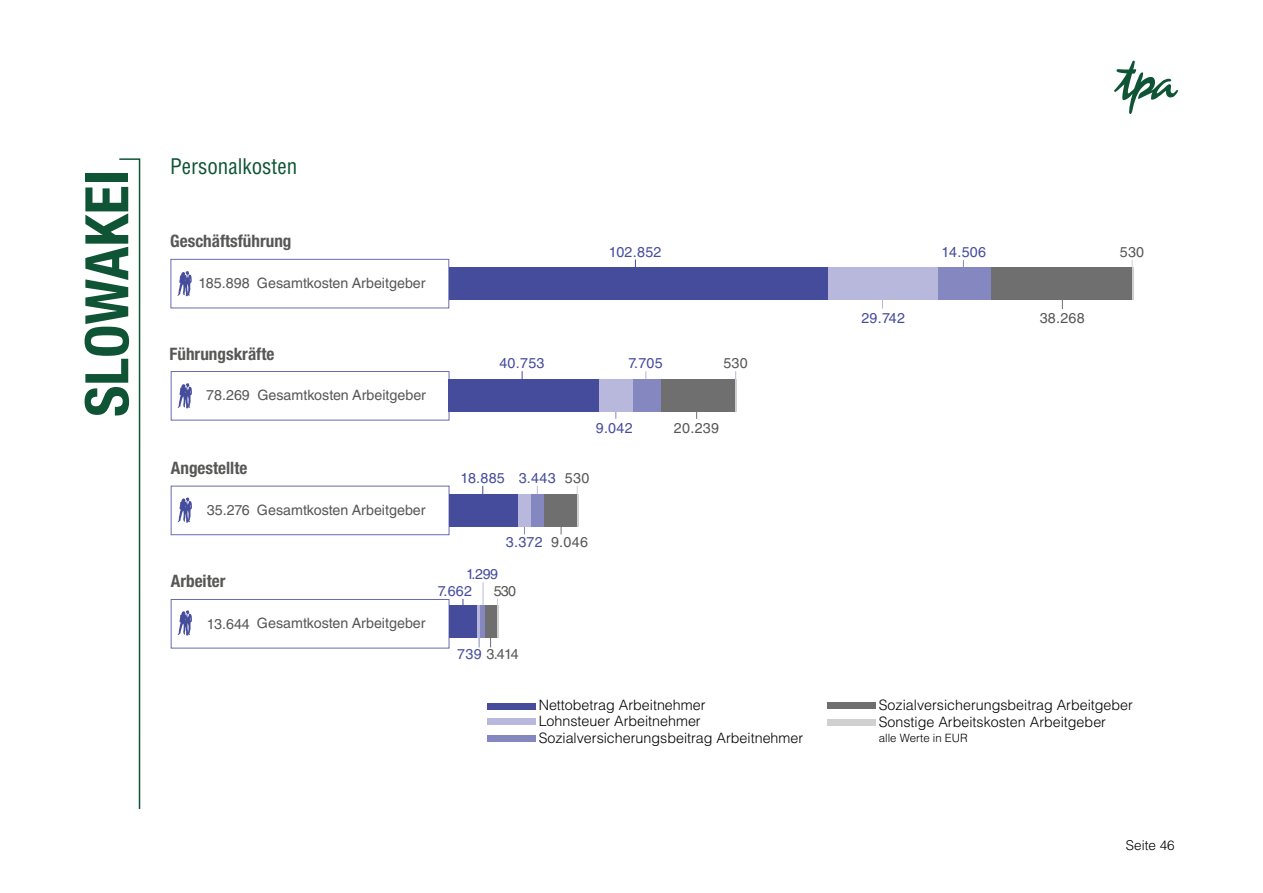
<style>
.page{position:relative;width:1263px;height:893px;background:#fff}
.page>*{position:absolute;margin:0;border:0;box-sizing:border-box;transform-origin:0 0}
.t1{font:700 condensed 60px "Helvetica Neue LT Std";color:#0e5435}
.t2{font:condensed 21px "Helvetica LT Std";color:#0e5435}
.t3{font:700 condensed 17.1px "Helvetica Neue LT Pro";color:#575756}
.t4{font:14.25px "Helvetica LT Std";color:#575756}
.t5{font:300 14.25px/16.8px "Helvetica LT Std";color:#000}
.t6{font:14.25px "Helvetica LT Std";letter-spacing:.02em;color:#454c9b}
.t7{font:300 13.5px "Helvetica LT Std";color:#000}
.t8{font:300 11.4px "Helvetica LT Std";color:#000}
.s1{color:#454c9b}
</style>
<div class="page">
<svg style="left:1114px;top:61px;width:64px;height:53px"></svg>
<div style="left:171px;top:259px;width:278px;height:49px;border:1px solid #686baf"></div>
<svg style="left:177px;top:271px;width:15px;height:25px"></svg>
<div style="left:487px;top:702px;width:48px;height:7px;background:#454c9b"></div>
<div style="left:827px;top:702px;width:48px;height:7px;background:#706f6f"></div>
<div style="left:827px;top:719px;width:48px;height:7px;background:#d0d0d0"></div>
<div style="left:487px;top:735px;width:48px;height:7px;background:#8587c1"></div>
<div style="left:487px;top:718px;width:48px;height:7px;background:#b8b8dd"></div>
<div style="left:171px;top:371px;width:278px;height:49px;border:1px solid #686baf"></div>
<svg style="left:177px;top:383px;width:15px;height:25px"></svg>
<div style="left:171px;top:486px;width:278px;height:49px;border:1px solid #686baf"></div>
<svg style="left:177px;top:498px;width:15px;height:25px"></svg>
<div style="left:171px;top:599px;width:278px;height:49px;border:1px solid #686baf"></div>
<svg style="left:177px;top:610px;width:15px;height:25px"></svg>
<hr style="left:483px;top:582px;width:1px;height:41px;background:#b8b8dd">
<hr style="left:1132px;top:267px;width:1px;height:33px;background:#d0d0d0">
<div style="left:449px;top:267px;width:379px;height:33px;background:#454c9b"></div>
<div style="left:991px;top:267px;width:141px;height:33px;background:#706f6f"></div>
<div style="left:937px;top:267px;width:54px;height:33px;background:#8587c1"></div>
<div style="left:828px;top:267px;width:109px;height:33px;background:#b8b8dd"></div>
<div style="left:449px;top:379px;width:150px;height:32px;background:#454c9b"></div>
<div style="left:661px;top:379px;width:74px;height:32px;background:#706f6f"></div>
<div style="left:632px;top:379px;width:28px;height:32px;background:#8587c1"></div>
<hr style="left:735px;top:379px;width:2px;height:32px;background:#d0d0d0">
<div style="left:599px;top:379px;width:33px;height:32px;background:#b8b8dd"></div>
<div style="left:449px;top:494px;width:70px;height:32px;background:#454c9b"></div>
<div style="left:544px;top:494px;width:33px;height:32px;background:#706f6f"></div>
<div style="left:531px;top:494px;width:13px;height:32px;background:#8587c1"></div>
<hr style="left:577px;top:494px;width:2px;height:32px;background:#d0d0d0">
<div style="left:519px;top:494px;width:12px;height:32px;background:#b8b8dd"></div>
<div style="left:449px;top:606px;width:28px;height:32px;background:#454c9b"></div>
<div style="left:485px;top:606px;width:12px;height:32px;background:#706f6f"></div>
<div style="left:480px;top:606px;width:5px;height:32px;background:#8587c1"></div>
<hr style="left:497px;top:606px;width:2px;height:32px;background:#d0d0d0">
<hr style="left:477px;top:606px;width:3px;height:32px;background:#b8b8dd">
<svg style="left:119px;top:158px;width:22px;height:651px"></svg>
<h1 class="t1" style="left:71px;top:417px;width:248px;rotate:-90deg">SLOWAKEI</h1>
<h2 class="t2" style="left:170px;top:154px;width:129px">Personalkosten</h2>
<p class="t3" style="left:170px;top:231px;width:123px">Geschäftsführung</p>
<p class="t4" style="left:199px;top:275px;width:229px">185.898 Gesamtkosten Arbeitgeber</p>
<p class="t3" style="left:170px;top:344px;width:106px">Führungskräfte</p>
<p class="t4" style="left:206px;top:387px;width:45px">78.269</p>
<p class="t4" style="left:257px;top:387px;width:170px">Gesamtkosten Arbeitgeber</p>
<p class="t3" style="left:171px;top:458px;width:78px">Angestellte</p>
<p class="t4" style="left:207px;top:501px;width:45px">35.276</p>
<p class="t4" style="left:257px;top:501px;width:170px">Gesamtkosten Arbeitgeber</p>
<p class="t3" style="left:171px;top:571px;width:56px">Arbeiter</p>
<p class="t4" style="left:207px;top:615px;width:45px">13.644</p>
<p class="t4" style="left:257px;top:615px;width:170px">Gesamtkosten Arbeitgeber</p>
<p class="t6" style="left:609px;top:243px;width:54px">102.852</p>
<p class="t6" style="left:941px;top:243px;width:46px">14.506</p>
<p class="t6" style="left:499px;top:355px;width:47px">40.753</p>
<p class="t6" style="left:629px;top:355px;width:36px">7.705</p>
<p class="t4" style="left:723px;top:355px;width:26px">530</p>
<p class="t6" style="left:596px;top:419px;width:38px">9.042</p>
<p class="t6" style="left:460px;top:470px;width:97px">18.885 3.443</p>
<p class="t4" style="left:565px;top:470px;width:26px">530</p>
<p class="t6" style="left:466px;top:566px;width:34px">1.299</p>
<p class="t6" style="left:506px;top:534px;width:38px">3.372</p>
<p class="t6" style="left:438px;top:583px;width:36px">7.662</p>
<p class="t4" style="left:494px;top:583px;width:24px">530</p>
<p class="t4" style="left:551px;top:534px;width:38px">9.046</p>
<p class="t4" style="left:457px;top:646px;width:63px"><span class="s1">739</span> 3.414</p>
<p class="t4" style="left:674px;top:419px;width:47px">20.239</p>
<p class="t6" style="left:861px;top:310px;width:45px">29.742</p>
<p class="t4" style="left:1040px;top:310px;width:47px">38.268</p>
<p class="t4" style="left:1120px;top:243px;width:26px">530</p>
<p class="t5" style="left:539px;top:696px;width:168px">Nettobetrag Arbeitnehmer</p>
<p class="t5" style="left:539px;top:729px;width:266px">Sozialversicherungsbeitrag Arbeitnehmer</p>
<p class="t5" style="left:539px;top:712px;width:164px">Lohnsteuer Arbeitnehmer</p>
<p class="t5" style="left:879px;top:696px;width:256px">Sozialversicherungsbeitrag Arbeitgeber<br>Sonstige Arbeitskosten Arbeitgeber</p>
<p class="t8" style="left:879px;top:731px;width:90px">alle Werte in EUR</p>
<p class="t7" style="left:1126px;top:836px;width:50px">Seite 46</p>
</div>
